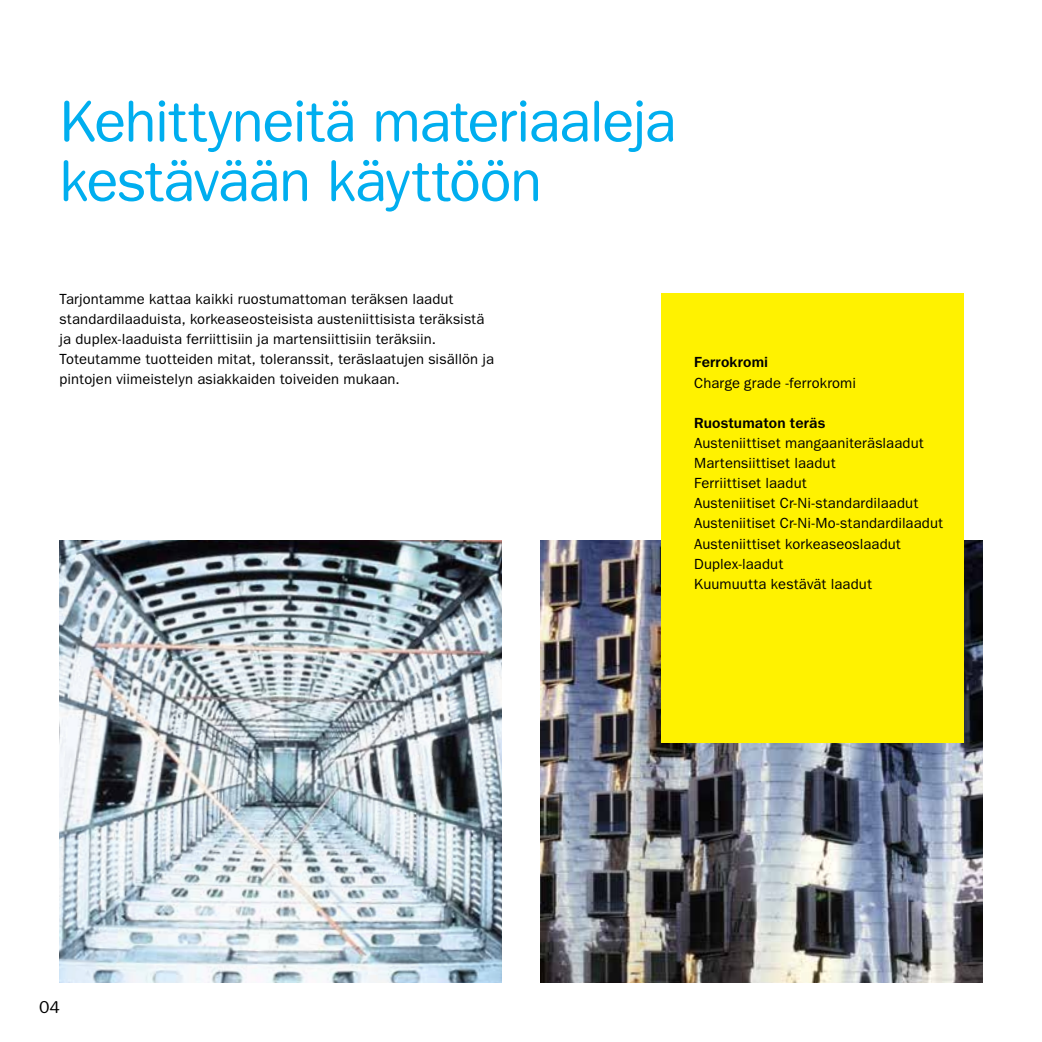
<style>
.page{position:relative;width:1042px;height:1042px;background:#fff}
.page>*{position:absolute;margin:0;border:0;box-sizing:border-box;transform-origin:0 0}
.t1{font:59.5px/59.5px "Tee Franklin Forever Rounded";letter-spacing:-.025em;color:#00aeef}
.t2{font:17.5px "Tee Franklin Forever Rounded";color:#000}
.t3{font:14.88px/20.1px "Tee Franklin Forever";letter-spacing:.005em;color:#000}
.t4{font:500 14.88px "Tee Franklin Forever";letter-spacing:.015em;color:#000}
</style>
<div class="page">
<img style="left:541px;top:541px;width:441px;height:441px">
<div style="left:661px;top:293px;width:303px;height:449px;background:#fff200"></div>
<img style="left:60px;top:541px;width:441px;height:441px">
<h1 class="t1" style="left:60px;top:92px;width:618px">Kehittyneitä materiaaleja kestävään käyttöön</h1>
<p class="t3" style="left:60px;top:289px;width:436px">Tarjontamme kattaa kaikki ruostumattoman teräksen laadut standardilaaduista, korkeaseosteisista austeniittisista teräksistä ja duplex-laaduista ferriittisiin ja martensiittisiin teräksiin.<br>Toteutamme tuotteiden mitat, toleranssit, teräslaatujen sisällön ja pintojen viimeistelyn asiakkaiden toiveiden mukaan.</p>
<p class="t4" style="left:694px;top:353px;width:76px">Ferrokromi</p>
<p class="t3" style="left:694px;top:372px;width:163px">Charge grade -ferrokromi</p>
<p class="t4" style="left:694px;top:414px;width:133px">Ruostumaton teräs</p>
<p class="t3" style="left:694px;top:433px;width:250px">Austeniittiset mangaaniteräslaadut<br>Martensiittiset laadut<br>Ferriittiset laadut<br>Austeniitiset Cr-Ni-standardilaadut<br>Austeniitiset Cr-Ni-Mo-standardilaadut<br>Austeniittiset korkeaseoslaadut<br>Duplex-laadut<br>Kuumuutta kestävät laadut</p>
<p class="t2" style="left:39px;top:997px;width:22px">04</p>
</div>
